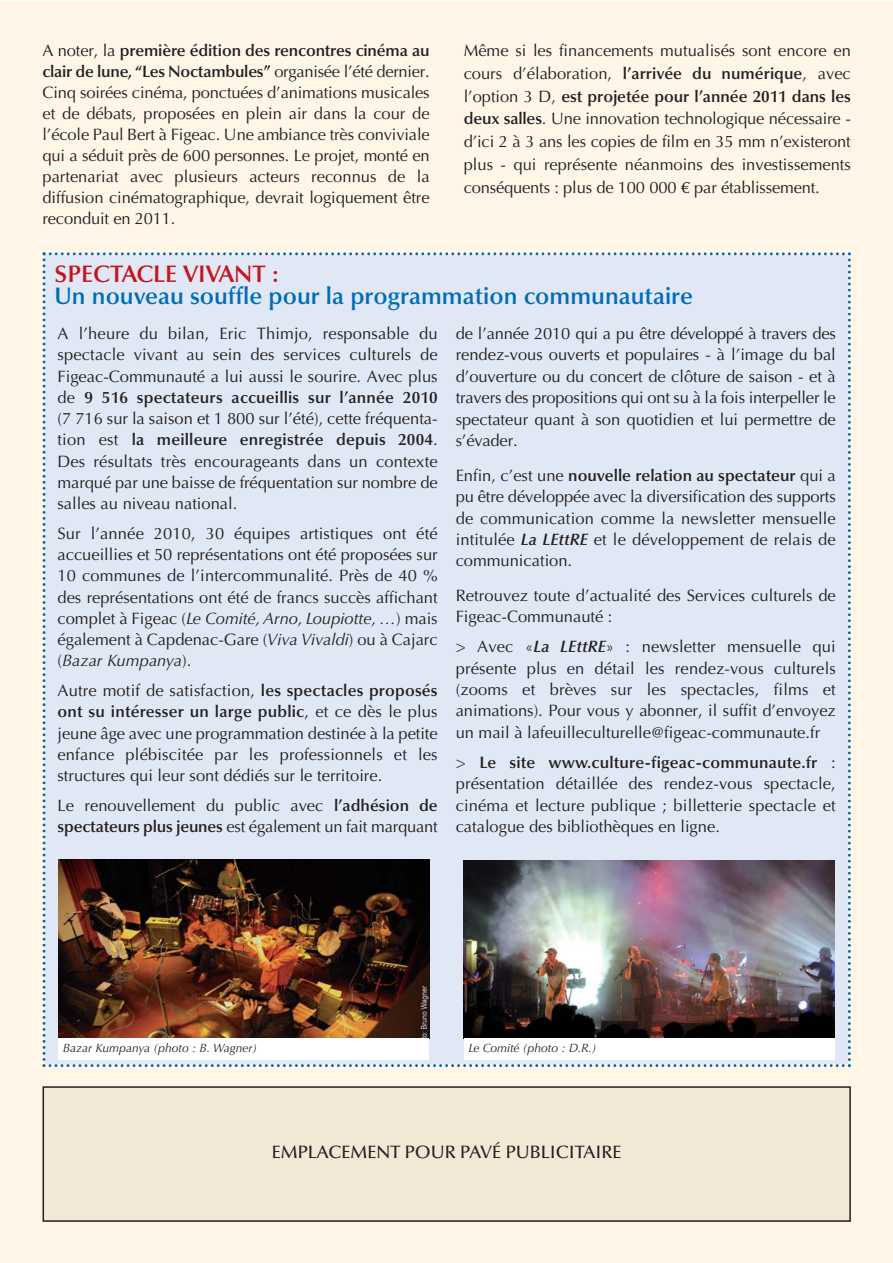
<style>
.page{position:relative;width:893px;height:1263px;background:#fff}
.page>*{position:absolute;margin:0;border:0;box-sizing:border-box;transform-origin:0 0}
.t1{font:600 24px "Optima LT Std";color:#006cb7}
.t2{font:600 24px "Optima LT Std";color:#c4151c}
.t3{font:500 18px "Optima";color:#231f20}
.t4{font:16.5px/21.3px "Optima LT Std";color:#231f20;text-align:justify}
.t5{font:italic 12px "Optima LT Std";color:#231f20}
.s1{font-weight:600}
.s2{font-style:italic}
.s3{font-weight:600;font-style:italic}
</style>
<div class="page">
<div style="left:0;top:2px;width:892px;height:1261px;background:#fff6e8"></div>
<div style="left:43px;top:252px;width:807px;height:815px;background:#e0e7f5"></div>
<img style="left:58px;top:859px;width:371px;height:179px">
<img style="left:464px;top:860px;width:370px;height:178px">
<div style="left:58px;top:1038px;width:371px;height:22px;background:#fff"></div>
<div style="left:464px;top:1038px;width:370px;height:22px;background:#fff"></div>
<div style="left:43px;top:1087px;width:807px;height:134px;background:#f1e8d5"></div>
<div style="left:43px;top:1086px;width:807px;height:136px;border:2px solid #231f20"></div>
<p class="t4" style="left:43px;top:42px;width:388px">A noter, la <span class="s1">première édition des rencontres cinéma au clair de lune, “Les Noctambules”</span> organisée l’été dernier.<br>Cinq soirées cinéma, ponctuées d’animations musicales et de débats, proposées en plein air dans la cour de l’école Paul Bert à Figeac. Une ambiance très conviviale qui a séduit près de 600 personnes. Le projet, monté en partenariat avec plusieurs acteurs reconnus de la diffusion cinématographique, devrait logiquement être reconduit en 2011.</p>
<p class="t4" style="left:463px;top:41px;width:388px;line-height:22.8px">Même si les financements mutualisés sont encore en cours d’élaboration, <span class="s1">l’arrivée du numérique</span>, avec l’option 3 D, <span class="s1">est projetée pour l’année 2011 dans les deux salles</span>. Une innovation technologique nécessaire - d’ici 2 à 3 ans les copies de film en 35 mm n’existeront plus - qui représente néanmoins des investissements conséquents : plus de 100 000 € par établissement.</p>
<h1 class="t2" style="left:55px;top:265px;width:226px">SPECTACLE VIVANT :</h1>
<h1 class="t1" style="left:55px;top:287px;width:640px">Un nouveau souffle pour la programmation communautaire</h1>
<p class="t4" style="left:58px;top:324px;width:381px">A l’heure du bilan, Eric Thimjo, responsable du spectacle vivant au sein des services culturels de Figeac-Communauté a lui aussi le sourire. Avec plus de <span class="s1">9 516 spectateurs accueillis sur l’année 2010 </span>(7 716 sur la saison et 1 800 sur l’été), cette fréquenta&shy;tion est <span class="s1">la meilleure enregistrée depuis 2004</span>.<br>Des résultats très encourageants dans un contexte marqué par une baisse de fréquentation sur nombre de salles au niveau national.</p>
<p class="t4" style="left:58px;top:524px;width:381px">Sur l’année 2010, 30 équipes artistiques ont été accueillies et 50 représentations ont été proposées sur 10 communes de l’intercommunalité. Près de 40 % des représentations ont été de francs succès affichant complet à Figeac (<span class="s2">Le Comité, Arno, Loupiotte, …</span>) mais également à Capdenac-Gare (<span class="s2">Viva Vivaldi</span>) ou à Cajarc (<span class="s2">Bazar Kumpanya</span>).</p>
<p class="t4" style="left:58px;top:682px;width:381px">Autre motif de satisfaction, <span class="s1">les spectacles proposés ont su intéresser un large public</span>, et ce dès le plus jeune âge avec une programmation destinée à la petite enfance plébiscitée par les professionnels et les structures qui leur sont dédiés sur le territoire.</p>
<p class="t4" style="left:58px;top:796px;width:381px">Le renouvellement du public avec <span class="s1">l’adhésion de spectateurs plus jeunes</span> est également un fait marquant</p>
<p class="t4" style="left:455px;top:324px;width:381px">de l’année 2010 qui a pu être développé à travers des rendez-vous ouverts et populaires - à l’image du bal d’ouverture ou du concert de clôture de saison - et à travers des propositions qui ont su à la fois interpeller le spectateur quant à son quotidien et lui permettre de s’évader.</p>
<p class="t4" style="left:455px;top:466px;width:381px">Enfin, c’est une <span class="s1">nouvelle relation au spectateur</span> qui a pu être développée avec la diversification des supports de communication comme la newsletter mensuelle intitulée <span class="s3">La LEttRE</span> et le développement de relais de communication.</p>
<p class="t4" style="left:455px;top:586px;width:381px">Retrouvez toute d’actualité des Services culturels de<br>Figeac-Communauté :</p>
<p class="t4" style="left:455px;top:637px;width:381px">&gt; Avec «<span class="s3">La LEttRE</span>» : newsletter mensuelle qui présente plus en détail les rendez-vous culturels (zooms et brèves sur les spectacles, films et animations). Pour vous y abonner, il suffit d’envoyez un mail à lafeuilleculturelle@figeac-communaute.fr</p>
<p class="t4" style="left:455px;top:753px;width:381px">&gt; <span class="s1">Le site www.culture-figeac-communaute.fr</span> : présentation détaillée des rendez-vous spectacle, cinéma et lecture publique ; billetterie spectacle et catalogue des bibliothèques en ligne.</p>
<p class="t5" style="left:63px;top:1043px;width:196px">Bazar Kumpanya (photo : B. Wagner)</p>
<p class="t5" style="left:468px;top:1043px;width:129px">Le Comité (photo : D.R.)</p>
<p class="t3" style="left:272px;top:1145px;width:351px">EMPLACEMENT POUR PAVÉ PUBLICITAIRE</p>
</div>
